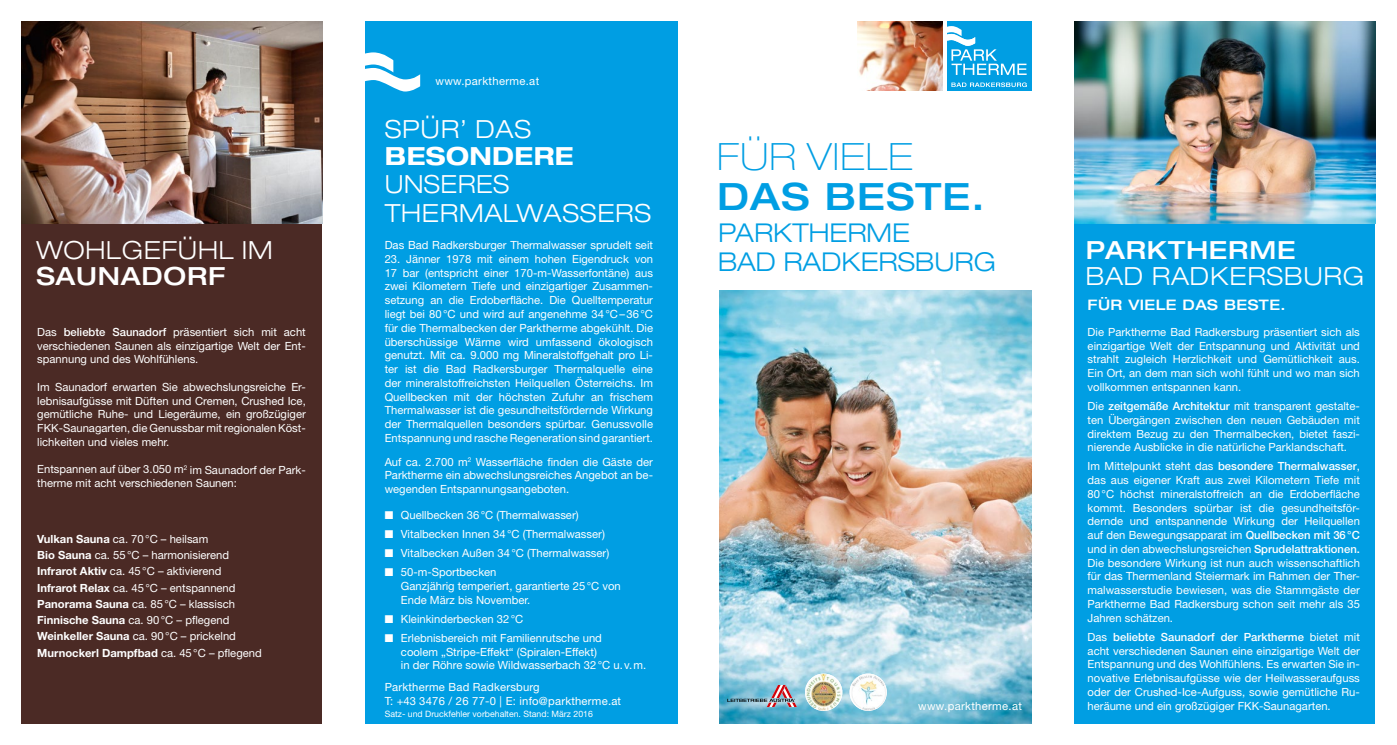
<style>
.page{position:relative;width:1397px;height:745px;background:#fff}
.page>*{position:absolute;margin:0;border:0;box-sizing:border-box;transform-origin:0 0}
.t1{font:500 expanded 37.62px "Helvetica Neue LT Pro";color:#009ee3}
.t2{font:100 expanded 37.62px "Helvetica Neue LT Pro";letter-spacing:.03em;color:#009ee3}
.t3{font:300 expanded 26px/28.5px "Helvetica Neue LT Pro";color:#009ee3}
.t4{font:300 expanded 25px "Helvetica Neue LT Pro";letter-spacing:.03em;color:#fff}
.t5{font:500 expanded 25px "Helvetica Neue LT Pro";letter-spacing:.03em;color:#fff}
.t6{font:700 expanded 25px "Helvetica Neue LT Pro";letter-spacing:.015em;color:#fff}
.t7{font:500 expanded 14.5px "Helvetica Neue LT Pro";letter-spacing:.03em;color:#fff}
.t8{font:11.25px/13.8px "Helvetica Neue LT Pro";color:#fff;text-align:justify}
.t9{font:11.25px/13.8px "Helvetica Neue LT Pro";letter-spacing:.02em;color:#fff}
.t10{font:11.25px "Helvetica Neue LT Pro";letter-spacing:.03em;color:#fff}
.t11{font:8.75px "Helvetica Neue LT Pro";color:#fff}
.s1{font-weight:500}
.s2{font-weight:700}
</style>
<div class="page">
<img style="left:719px;top:291px;width:312px;height:432px">
<div style="left:947px;top:21px;width:84px;height:70px;background:#009ee3"></div>
<svg style="left:951px;top:82px;width:75px;height:5px"></svg>
<svg style="left:947px;top:26px;width:79px;height:49px"></svg>
<div style="left:365px;top:21px;width:312px;height:702px;background:#009ee3"></div>
<img style="left:857px;top:21px;width:85px;height:70px">
<svg style="left:365px;top:52px;width:55px;height:39px"></svg>
<div style="left:1074px;top:21px;width:300px;height:702px;background:#009ee3"></div>
<img style="left:1074px;top:21px;width:300px;height:202px">
<div style="left:21px;top:21px;width:301px;height:702px;background:#4b2a25"></div>
<img style="left:21px;top:21px;width:301px;height:202px">
<svg style="left:727px;top:684px;width:69px;height:22px;background:#87a6b8"></svg>
<img style="left:849px;top:673px;width:37px;height:37px;border-radius:19px">
<img style="left:804px;top:673px;width:38px;height:37px;border-radius:19px">
<h3 class="t4" style="left:36px;top:235px;width:235px">WOHLGEFÜHL IM</h3>
<h3 class="t5" style="left:36px;top:260px;width:190px">SAUNADORF</h3>
<p class="t8" style="left:37px;top:324px;width:270px">Das <span class="s1">beliebte Saunadorf</span> präsentiert sich mit acht verschiedenen Saunen als einzigartige Welt der Ent&shy;spannung und des Wohlfühlens.</p>
<p class="t8" style="left:37px;top:379px;width:270px">Im Saunadorf erwarten Sie abwechslungsreiche Er&shy;lebnisaufgüsse mit Düften und Cremen, Crushed Ice, gemütliche Ruhe- und Liegeräume, ein großzügiger FKK-Saunagarten, die Genussbar mit regionalen Köst&shy;lichkeiten und vieles mehr.</p>
<p class="t8" style="left:37px;top:462px;width:270px">Entspannen auf über 3.050 m<sup>2</sup> im Saunadorf der Park&shy;therme mit acht verschiedenen Saunen:</p>
<p class="t8" style="left:37px;top:530px;width:226px;line-height:16.2px;text-align:left"><span class="s2">Vulkan Sauna</span> ca. 70°C – heilsam<br><span class="s2">Bio Sauna</span> ca. 55°C – harmonisierend <span class="s2">Infrarot Aktiv</span> ca. 45°C – aktivierend <span class="s2">Infrarot Relax</span> ca. 45°C – entspannend <span class="s2">Panorama Sauna</span> ca. 85°C – klassisch <span class="s2">Finnische Sauna</span> ca. 90°C – pflegend <span class="s2">Weinkeller Sauna</span> ca. 90°C – prickelnd <span class="s2">Murnockerl Dampfbad</span> ca. 45°C – pflegend</p>
<p class="t10" style="left:435px;top:74px;width:105px">www.parktherme.at</p>
<h3 class="t4" style="left:384px;top:113px;width:110px">SPÜR’ DAS</h3>
<h3 class="t6" style="left:384px;top:140px;width:191px">BESONDERE</h3>
<h3 class="t4" style="left:384px;top:168px;width:58px">UNSERES</h3>
<h3 class="t4" style="left:384px;top:198px;width:21px">THERMA</h3>
<h3 class="t4" style="left:503px;top:198px;width:60px">LWASSERS</h3>
<p class="t8" style="left:384px;top:238px;width:270px">Das Bad Radkersburger Thermalwasser sprudelt seit</p>
<p class="t8" style="left:384px;top:251px;width:270px">23. Jänner 1978 mit einem hohen Eigendruck von 17 bar (entspricht einer 170-m-Wasserfontäne) aus zwei Kilometern Tiefe und einzigartiger Zusammen&shy;setzung an die Erdoberfläche. Die Quelltemperatur liegt bei 80°C und wird auf angenehme 34°C–36°C für die Thermalbecken der Parktherme abgekühlt. Die überschüssige Wärme wird umfassend ökologisch genutzt. Mit ca. 9.000 mg Mineralstoffgehalt pro Li&shy;ter ist die Bad Radkersburger Thermalquelle eine der mineralstoffreichsten Heilquellen Österreichs. Im Quellbecken mit der höchsten Zufuhr an frischem Thermalwasser ist die gesundheitsfördernde Wirkung der Thermalquellen besonders spürbar. Genussvolle Entspannung und rasche Regeneration sind garantiert.</p>
<p class="t8" style="left:384px;top:454px;width:270px">Auf ca. 2.700 m<sup>2</sup> Wasserfläche finden die Gäste der Parktherme ein abwechslungsreiches Angebot an be&shy;wegenden Entspannungsangeboten.</p>
<p class="t8" style="left:384px;top:507px;width:195px">■ Quellbecken 36°C (Thermalwasser)</p>
<p class="t8" style="left:384px;top:526px;width:222px">■ Vitalbecken Innen 34°C (Thermalwasser)</p>
<p class="t8" style="left:384px;top:545px;width:226px">■ Vitalbecken Außen 34°C (Thermalwasser)</p>
<p class="t8" style="left:401px;top:564px;width:221px;text-align:left;text-indent:-16px">■ 50-m-Sportbecken<br>Ganzjährig temperiert, garantierte 25°C von<br>Ende März bis November.</p>
<p class="t8" style="left:384px;top:611px;width:140px">■ Kleinkinderbecken 32°C</p>
<p class="t8" style="left:401px;top:630px;width:247px;text-align:left;text-indent:-16px">■ Erlebnisbereich mit Familienrutsche und<br>coolem „Stripe-Effekt“ (Spiralen-Effekt)<br>in der Röhre sowie Wildwasserbach 32°C u. v.m.</p>
<p class="t9" style="left:384px;top:679px;width:238px">Parktherme Bad Radkersburg<br>T: +43 3476 / 26 77-0 | E: info@parktherme.at</p>
<p class="t11" style="left:384px;top:707px;width:210px">Satz- und Druckfehler vorbehalten. Stand: März 2016</p>
<h1 class="t2" style="left:717px;top:134px;width:197px">FÜR VIELE</h1>
<h1 class="t1" style="left:717px;top:172px;width:169px">DAS BESTE</h1>
<h1 class="t1" style="left:971px;top:172px;width:15px">.</h1>
<h2 class="t3" style="left:718px;top:218px;width:279px">PARKTHERME<br>BAD RADKERSBURG</h2>
<p class="t10" style="left:918px;top:698px;width:105px">www.parktherme.at</p>
<h3 class="t5" style="left:1085px;top:234px;width:211px">PARKTHERME</h3>
<h3 class="t4" style="left:1085px;top:261px;width:86px">BAD RADKERS</h3>
<h3 class="t4" style="left:1283px;top:261px;width:40px">BURG</h3>
<p class="t7" style="left:1087px;top:295px;width:199px">FÜR VIELE DAS BESTE.</p>
<p class="t8" style="left:1087px;top:324px;width:274px">Die Parktherme Bad Radkersburg präsentiert sich als einzigartige Welt der Entspannung und Aktivität und strahlt zugleich Herzlichkeit und Gemütlichkeit aus.<br>Ein Ort, an dem man sich wohl fühlt und wo man sich vollkommen entspannen kann.</p>
<p class="t8" style="left:1087px;top:398px;width:274px">Die <span class="s1">zeitgemäße Architektur</span> mit transparent gestalte&shy;ten Übergängen zwischen den neuen Gebäuden mit direktem Bezug zu den Thermalbecken, bietet faszi&shy;nierende Ausblicke in die natürliche Parklandschaft.</p>
<p class="t8" style="left:1087px;top:459px;width:274px">Im Mittelpunkt steht das <span class="s1">besondere Thermalwasser</span>, das aus eigener Kraft aus zwei Kilometern Tiefe mit 80°C höchst mineralstoffreich an die Erdoberfläche kommt. Besonders spürbar ist die gesundheitsför&shy;dernde und entspannende Wirkung der Heilquellen auf den Bewegungsapparat im <span class="s1">Quellbecken mit 36°C </span>und in den abwechslungsreichen <span class="s1">Sprudelattraktionen.<br></span>Die besondere Wirkung ist nun auch wissenschaftlich für das Thermenland Steiermark im Rahmen der Ther&shy;malwasserstudie bewiesen, was die Stammgäste der Parktherme Bad Radkersburg schon seit mehr als 35<br>Jahren schätzen.</p>
<p class="t8" style="left:1087px;top:629px;width:274px">Das <span class="s1">beliebte Saunadorf der Parktherme</span> bietet mit acht verschiedenen Saunen eine einzigartige Welt der Entspannung und des Wohlfühlens. Es erwarten Sie in&shy;novative Erlebnisaufgüsse wie der Heilwasseraufguss oder der Crushed-Ice-Aufguss, sowie gemütliche Ru&shy;heräume und ein großzügiger FKK-Saunagarten.</p>
</div>
